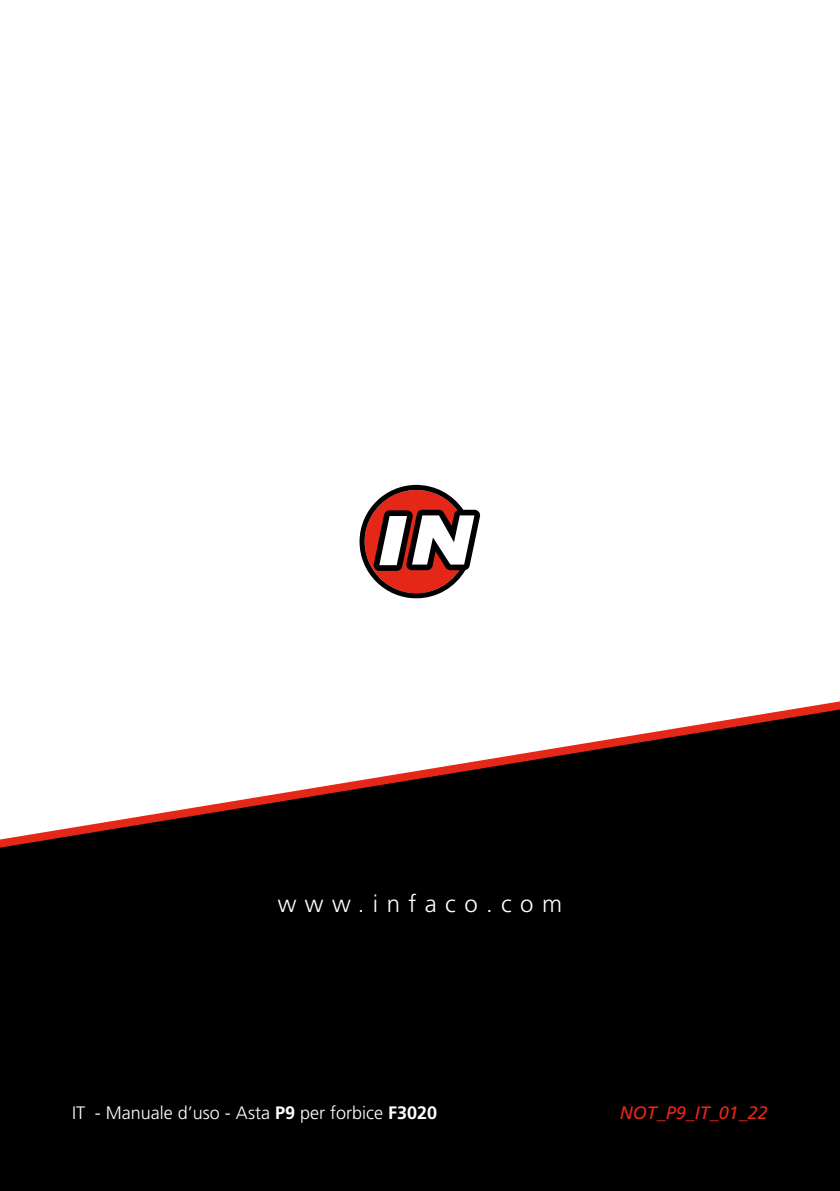
<style>
.page{position:relative;width:840px;height:1191px;background:#fff}
.page>*{position:absolute;margin:0;border:0;box-sizing:border-box;transform-origin:0 0}
.t1{font:300 24px "Frutiger Pro";letter-spacing:.35em;color:#fff}
.t2{font:300 18px "Frutiger Pro";color:#fff}
.t3{font:italic 18px "Frutiger Pro";color:#e52718}
.s1{font-weight:700}
</style>
<div class="page">
<svg style="left:0;top:701px;width:839px;height:490px;background:#282524"></svg>
<div style="left:539px;top:1105px;width:228px;height:14px;background:#000"></div>
<svg style="left:359px;top:485px;width:121px;height:113px"></svg>
<h1 class="t1" style="left:278px;top:889px;width:285px">www.infaco.com</h1>
<p class="t2" style="left:72px;top:1102px;width:366px">IT - Manuale d’uso - Asta <span class="s1">P9</span> per forbice <span class="s1">F3020</span></p>
<p class="t3" style="left:619px;top:1102px;width:150px">NOT_P9_IT_01_22</p>
</div>
